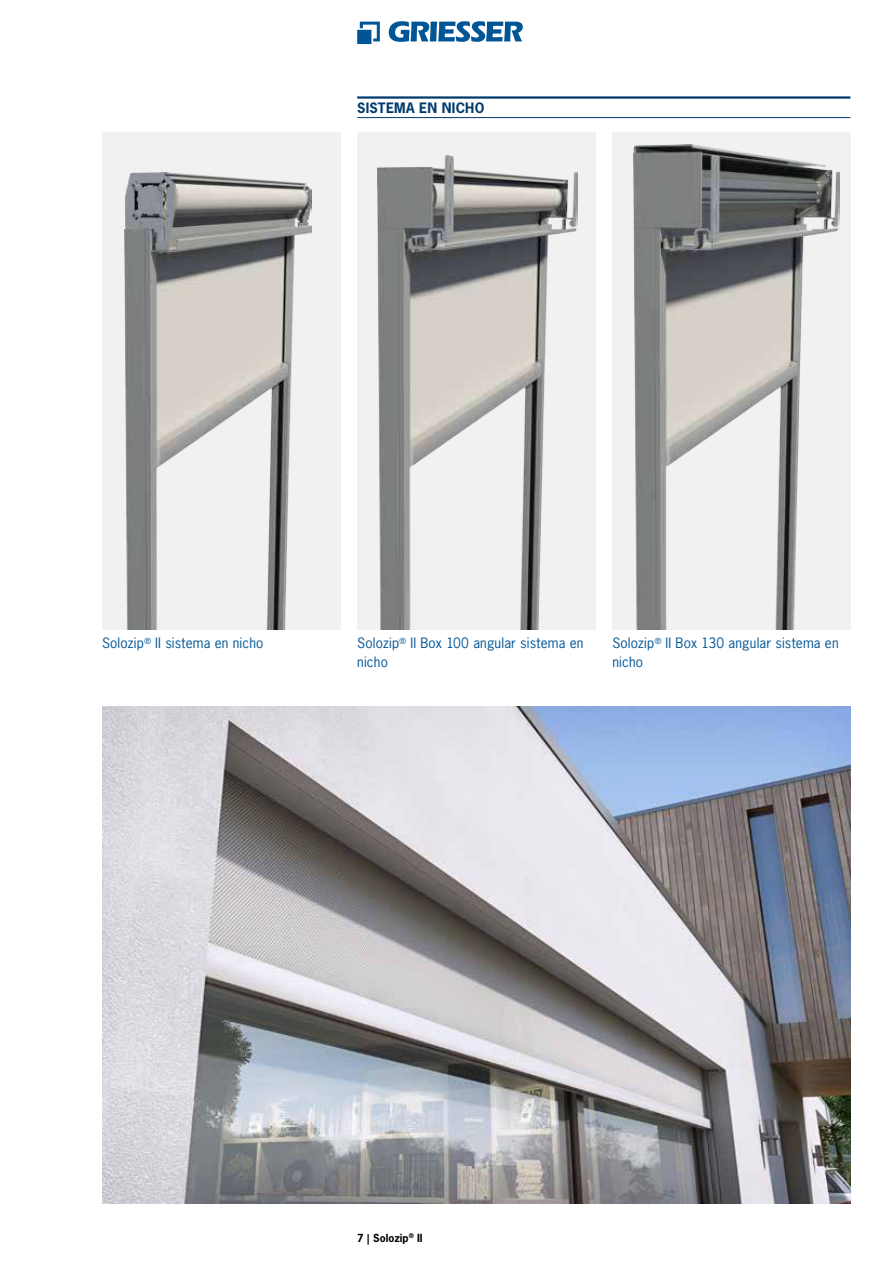
<style>
.page{position:relative;width:893px;height:1263px;background:#fff}
.page>*{position:absolute;margin:0;border:0;box-sizing:border-box;transform-origin:0 0}
.t1{font:13.5px/19.2px "News Gothic";letter-spacing:.015em;color:#005596}
.t2{font:700 13.5px "News Gothic";letter-spacing:.015em;color:#003a6d}
.t3{font:700 10.5px "News Gothic";color:#000}
</style>
<div class="page">
<svg style="left:357px;top:22px;width:23px;height:22px"></svg>
<svg style="left:389px;top:21px;width:134px;height:21px"></svg>
<div style="left:102px;top:132px;width:238px;height:498px;background:#f1f1f2"></div>
<img style="left:124px;top:172px;width:187px;height:458px">
<img style="left:102px;top:706px;width:748px;height:497px">
<div style="left:357px;top:132px;width:238px;height:498px;background:#f1f1f2"></div>
<img style="left:378px;top:156px;width:200px;height:474px">
<div style="left:612px;top:132px;width:238px;height:498px;background:#f1f1f2"></div>
<img style="left:633px;top:145px;width:207px;height:485px">
<hr style="left:357px;top:96px;width:493px;height:3px;background:#003a6d">
<hr style="left:357px;top:117px;width:493px;height:1px;background:#003a6d">
<p class="t2" style="left:357px;top:99px;width:129px">SISTEMA EN NICHO</p>
<p class="t1" style="left:102px;top:633px;width:163px">Solozip<sup>®</sup> II sistema en nicho</p>
<p class="t1" style="left:357px;top:633px;width:228px">Solozip<sup>®</sup> II Box 100 angular sistema en nicho</p>
<p class="t1" style="left:612px;top:633px;width:228px">Solozip<sup>®</sup> II Box 130 angular sistema en nicho</p>
<p class="t3" style="left:357px;top:1231px;width:67px">7 | Solozip<sup>®</sup> II</p>
</div>
